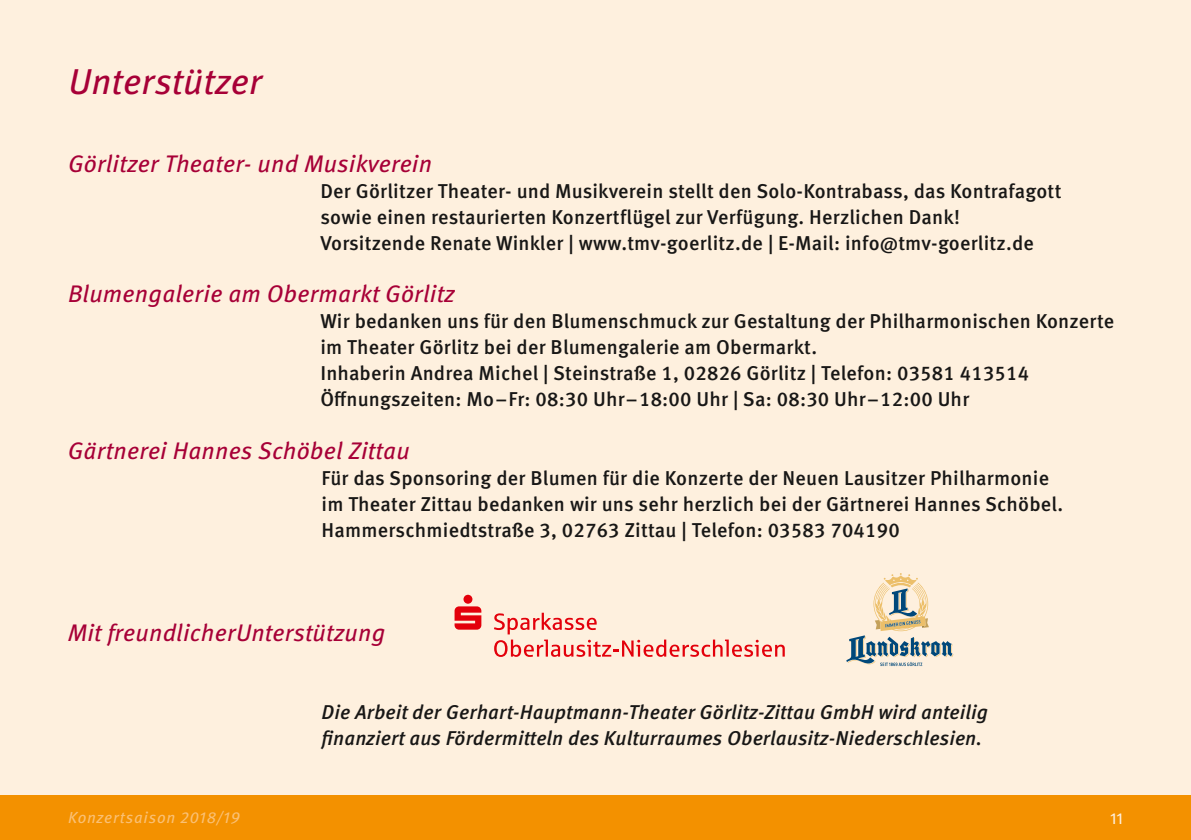
<style>
.page{position:relative;width:1191px;height:840px;background:#fff}
.page>*{position:absolute;margin:0;border:0;box-sizing:border-box;transform-origin:0 0}
.t1{font:italic 36px "Meta Pro";letter-spacing:.005em;color:#a70037}
.t2{font:italic 24px "Meta Pro";letter-spacing:.01em;color:#a70037}
.t3{font:500 20px/26px "Meta Pro";letter-spacing:.01em;color:#181716}
.t4{font:italic 500 20px/26px "Meta Pro";letter-spacing:.005em;color:#181716}
.t5{font:italic 16px "Meta Pro";letter-spacing:.05em;color:#fac074}
.t6{font:16px "Meta Pro";color:#fef0de}
</style>
<div class="page">
<div style="left:0;top:0;width:1191px;height:839px;background:#fef0de"></div>
<div style="left:0;top:795px;width:1191px;height:44px;background:#f39100"></div>
<svg style="left:494px;top:612px;width:290px;height:44px"></svg>
<svg style="left:454px;top:594px;width:27px;height:35px"></svg>
<svg style="left:846px;top:573px;width:107px;height:93px"></svg>
<h1 class="t1" style="left:68px;top:54px;width:195px">Unterstützer</h1>
<p class="t2" style="left:68px;top:145px;width:365px">Görlitzer Theater- und Musikverein</p>
<p class="t3" style="left:320px;top:177px;width:742px">Der Görlitzer Theater- und Musikverein stellt den Solo-Kontrabass, das Kontrafagott sowie einen restaurierten Konzertflügel zur Verfügung. Herzlichen Dank!<br>Vorsitzende Renate Winkler | www.tmv-goerlitz.de | E-Mail: info@tmv-goerlitz.de</p>
<p class="t2" style="left:68px;top:275px;width:388px">Blumengalerie am Obermarkt Görlitz</p>
<p class="t3" style="left:320px;top:307px;width:795px">Wir bedanken uns für den Blumenschmuck zur Gestaltung der Philharmonischen Konzerte im Theater Görlitz bei der Blumengalerie am Obermarkt.<br>Inhaberin Andrea Michel | Steinstraße 1, 02826 Görlitz | Telefon: 03581 413514<br>Öffnungszeiten: Mo–Fr: 08:30 Uhr–18:00 Uhr | Sa: 08:30 Uhr–12:00 Uhr</p>
<p class="t2" style="left:68px;top:431px;width:343px">Gärtnerei Hannes Schöbel Zittau</p>
<p class="t3" style="left:321px;top:463px;width:743px">Für das Sponsoring der Blumen für die Konzerte der Neuen Lausitzer Philharmonie im Theater Zittau bedanken wir uns sehr herzlich bei der Gärtnerei Hannes Schöbel.<br>Hammerschmiedtstraße 3, 02763 Zittau | Telefon: 03583 704190</p>
<p class="t2" style="left:68px;top:613px;width:319px">Mit freundlicherUnterstützung</p>
<p class="t4" style="left:321px;top:697px;width:668px">Die Arbeit der Gerhart-Hauptmann-Theater Görlitz-Zittau GmbH wird anteilig finanziert aus Fördermitteln des Kulturraumes Oberlausitz-Niederschlesien.</p>
<p class="t5" style="left:68px;top:805px;width:173px">Konzertsaison 2018/19</p>
<p class="t6" style="left:1110px;top:805px;width:14px">11</p>
</div>
